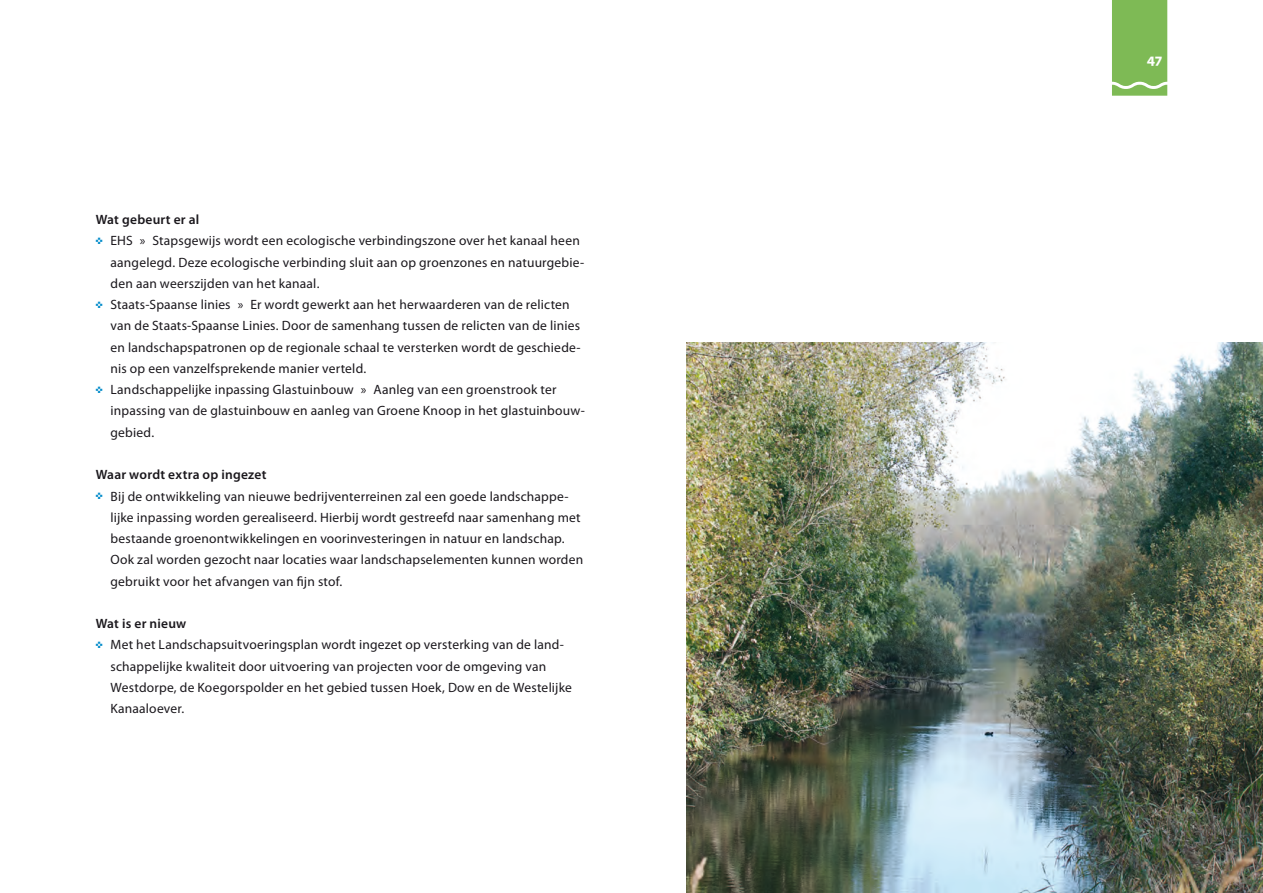
<style>
.page{position:relative;width:1263px;height:893px;background:#fff}
.page>*{position:absolute;margin:0;border:0;box-sizing:border-box;transform-origin:0 0}
.t1{font:700 15px "Myriad Pro";color:#fff}
.bullet{font:13.5px/21.3px "Myriad Pro";letter-spacing:.015em;color:#1a171c}
._3_onderkopje{font:600 13.5px "Myriad Pro";letter-spacing:.015em;color:#1a171c}
.s1{color:#008bca}
</style>
<div class="page">
<div style="left:1112px;top:0;width:55px;height:96px;background:#7eba55"></div>
<img style="left:687px;top:342px;width:576px;height:551px">
<p class="_3_onderkopje" style="left:96px;top:211px;width:105px">Wat gebeurt er al</p>
<p class="bullet" style="left:111px;top:230px;width:475px;text-indent:-15px"><span class="s1">✜</span> EHS » Stapsgewijs wordt een ecologische verbindingszone over het kanaal heen aangelegd. Deze ecologische verbinding sluit aan op groenzones en natuurgebie&shy;den aan weerszijden van het kanaal.</p>
<p class="bullet" style="left:111px;top:294px;width:472px;text-indent:-15px"><span class="s1">✜</span> Staats-Spaanse linies » Er wordt gewerkt aan het herwaarderen van de relicten van de Staats-Spaanse Linies. Door de samenhang tussen de relicten van de linies en landschapspatronen op de regionale schaal te versterken wordt de geschiede&shy;nis op een vanzelfsprekende manier verteld.</p>
<p class="bullet" style="left:111px;top:379px;width:476px;text-indent:-15px"><span class="s1">✜</span> Landschappelijke inpassing Glastuinbouw » Aanleg van een groenstrook ter inpassing van de glastuinbouw en aanleg van Groene Knoop in het glastuinbouw&shy;gebied.</p>
<p class="_3_onderkopje" style="left:96px;top:466px;width:172px">Waar wordt extra op ingezet</p>
<p class="bullet" style="left:111px;top:485px;width:474px;text-indent:-15px"><span class="s1">✜</span> Bij de ontwikkeling van nieuwe bedrijventerreinen zal een goede landschappe&shy;lijke inpassing worden gerealiseerd. Hierbij wordt gestreefd naar samenhang met bestaande groenontwikkelingen en voorinvesteringen in natuur en landschap.<br>Ook zal worden gezocht naar locaties waar landschapselementen kunnen worden gebruikt voor het afvangen van fijn stof.</p>
<p class="_3_onderkopje" style="left:96px;top:615px;width:92px">Wat is er nieuw</p>
<p class="bullet" style="left:111px;top:634px;width:463px;text-indent:-15px"><span class="s1">✜</span> Met het Landschapsuitvoeringsplan wordt ingezet op versterking van de land&shy;schappelijke kwaliteit door uitvoering van projecten voor de omgeving van Westdorpe, de Koegorspolder en het gebied tussen Hoek, Dow en de Westelijke Kanaaloever.</p>
<p class="t1" style="left:1147px;top:50px;width:18px">47</p>
</div>
